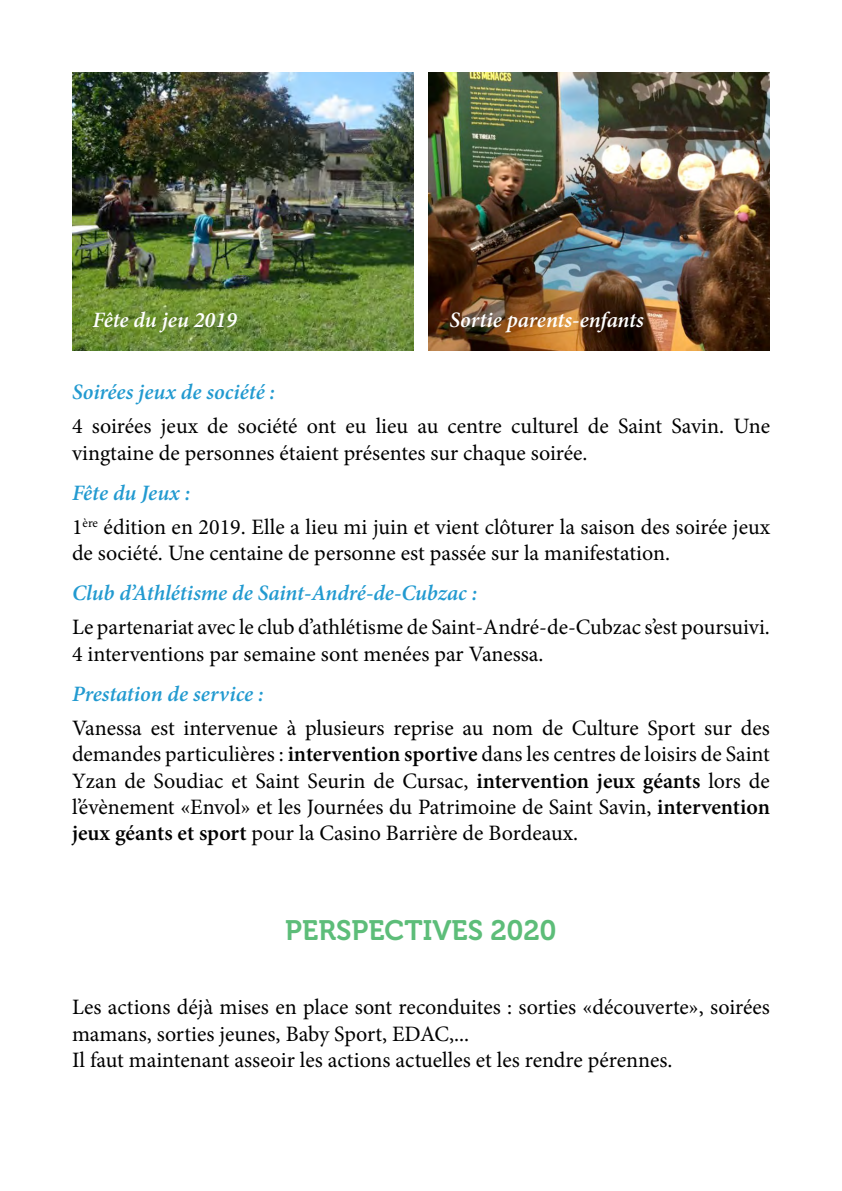
<style>
.page{position:relative;width:842px;height:1191px;background:#fff}
.page>*{position:absolute;margin:0;border:0;box-sizing:border-box;transform-origin:0 0}
.t1{font:28px "Museo 700";color:#5dbd79}
.t2{font:22px/26.4px "Minion Pro";color:#000}
.t3{font:italic 600 22px "Minion Pro";letter-spacing:-.005em;color:#229ad0}
.t4{font:italic 600 22px "Minion Pro";color:#fff}
.s1{font-weight:600;font-style:italic;color:#229ad0}
.s2{font-weight:600}
</style>
<div class="page">
<img style="left:429px;top:72px;width:341px;height:278px">
<img style="left:72px;top:72px;width:341px;height:278px">
<p class="t4" style="left:93px;top:304px;width:146px">Fête du jeu 2019</p>
<p class="t4" style="left:449px;top:304px;width:196px">Sortie parents-enfants</p>
<p class="t3" style="left:72px;top:377px;width:205px">Soirées jeux de société :</p>
<p class="t2" style="left:72px;top:413px;width:699px">4 soirées jeux de société ont eu lieu au centre culturel de Saint Savin. Une vingtaine de personnes étaient présentes sur chaque soirée.</p>
<p class="t2" style="left:72px;top:476px;width:699px;line-height:34px"><span class="s1">Fête du Jeux :<br></span>1<sup>ère</sup> édition en 2019. Elle a lieu mi juin et vient clôturer la saison des soirée jeux</p>
<p class="t2" style="left:72px;top:540px;width:599px">de société. Une centaine de personne est passée sur la manifestation.</p>
<p class="t3" style="left:72px;top:578px;width:407px">Club d’Athlétisme de Saint-André-de-Cubzac :</p>
<p class="t2" style="left:72px;top:614px;width:699px">Le partenariat avec le club d’athlétisme de Saint-André-de-Cubzac s’est poursuivi.<br>4 interventions par semaine sont menées par Vanessa.</p>
<p class="t3" style="left:72px;top:678px;width:193px">Prestation de service :</p>
<p class="t2" style="left:72px;top:714px;width:699px;text-align:justify">Vanessa est intervenue à plusieurs reprise au nom de Culture Sport sur des demandes particulières : <span class="s2">intervention sportive</span> dans les centres de loisirs de Saint Yzan de Soudiac et Saint Seurin de Cursac, <span class="s2">intervention jeux géants</span> lors de l’évènement «Envol» et les Journées du Patrimoine de Saint Savin, <span class="s2">intervention jeux géants et sport</span> pour la Casino Barrière de Bordeaux.</p>
<p class="t1" style="left:285px;top:914px;width:273px">PERSPECTIVES 2020</p>
<p class="t2" style="left:72px;top:994px;width:699px">Les actions déjà mises en place sont reconduites : sorties «découverte», soirées mamans, sorties jeunes, Baby Sport, EDAC,...<br>Il faut maintenant asseoir les actions actuelles et les rendre pérennes.</p>
</div>
